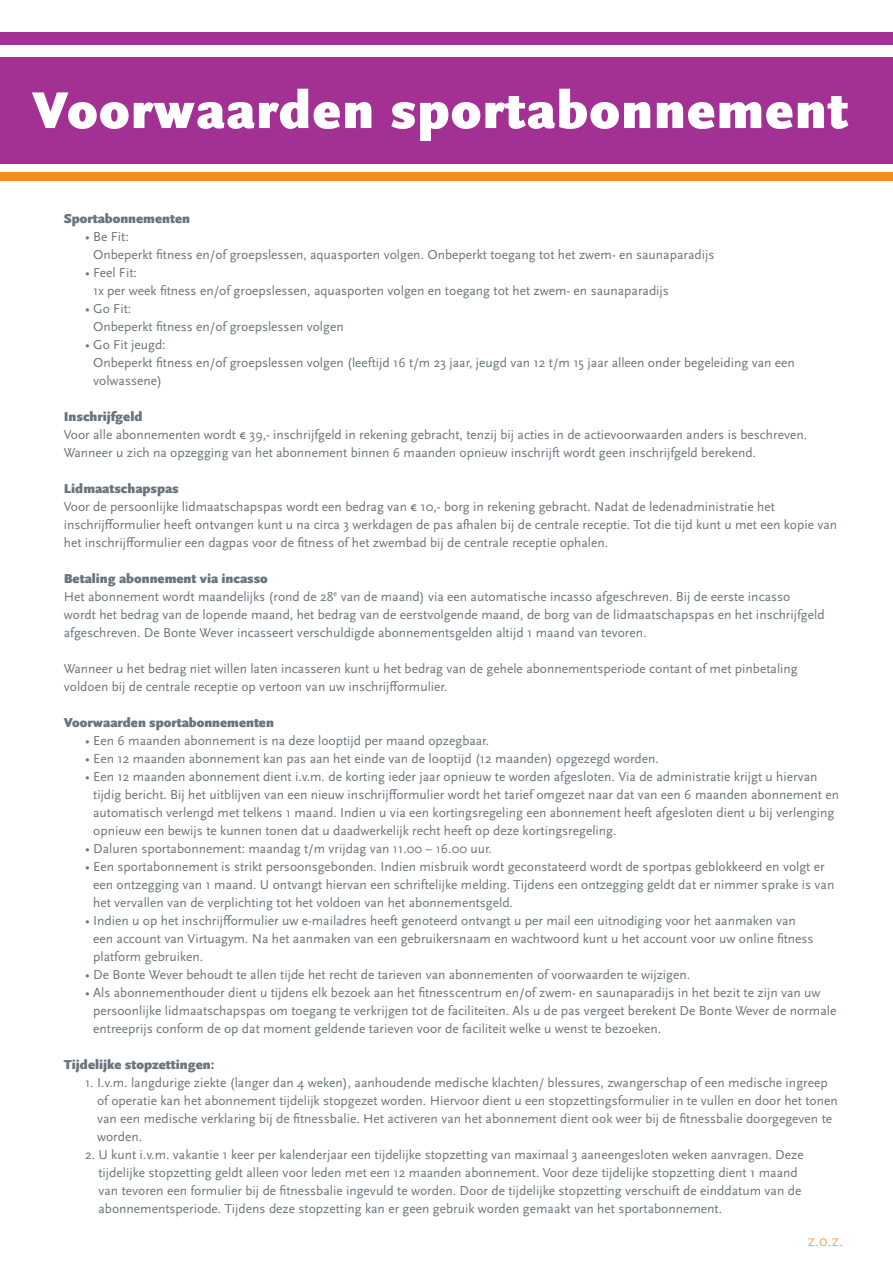
<style>
.page{position:relative;width:893px;height:1263px;background:#fff}
.page>*{position:absolute;margin:0;border:0;box-sizing:border-box;transform-origin:0 0}
.t1{font:900 54px "Scala Sans OT";letter-spacing:.025em;color:#fff}
.t2{font:300 16.5px "Scala Sans OT";color:#f68e1e}
.t3{font:13.5px/18px "Scala Sans OT";color:#6a747b}
.t4{font:900 13.5px "Scala Sans OT";color:#6a747b}
</style>
<div class="page">
<div style="left:0;top:57px;width:893px;height:107px;background:#a23193"></div>
<div style="left:0;top:172px;width:893px;height:9px;background:#f68e1e"></div>
<div style="left:0;top:32px;width:893px;height:13px;background:#a23193"></div>
<p class="t1" style="left:32px;top:80px;width:817px">Voorwaarden sportabonnement</p>
<p class="t4" style="left:64px;top:211px;width:128px">Sportabonnementen</p>
<p class="t3" style="left:93px;top:228px;width:623px;text-indent:-8px">• Be Fit:<br>Onbeperkt fitness en/of groepslessen, aquasporten volgen. Onbeperkt toegang tot het zwem- en saunaparadijs</p>
<p class="t3" style="left:93px;top:264px;width:577px;text-indent:-8px">• Feel Fit:<br>1x per week fitness en/of groepslessen, aquasporten volgen en toegang tot het zwem- en saunaparadijs</p>
<p class="t3" style="left:93px;top:300px;width:252px;text-indent:-8px">• Go Fit:<br>Onbeperkt fitness en/of groepslessen volgen</p>
<p class="t3" style="left:93px;top:336px;width:703px;text-indent:-8px">• Go Fit jeugd:<br>Onbeperkt fitness en/of groepslessen volgen (leeftijd 16 t/m 23 jaar, jeugd van 12 t/m 15 jaar alleen onder begeleiding van een volwassene)</p>
<p class="t4" style="left:64px;top:409px;width:80px">Inschrijfgeld</p>
<p class="t3" style="left:64px;top:426px;width:745px">Voor alle abonnementen wordt € 39,- inschrijfgeld in rekening gebracht, tenzij bij acties in de actievoorwaarden anders is beschreven.<br>Wanneer u zich na opzegging van het abonnement binnen 6 maanden opnieuw inschrijft wordt geen inschrijfgeld berekend.</p>
<p class="t4" style="left:64px;top:481px;width:116px">Lidmaatschapspas</p>
<p class="t3" style="left:64px;top:498px;width:775px">Voor de persoonlijke lidmaatschapspas wordt een bedrag van € 10,- borg in rekening gebracht. Nadat de ledenadministratie het inschrijfformulier heeft ontvangen kunt u na circa 3 werkdagen de pas afhalen bij de centrale receptie. Tot die tijd kunt u met een kopie van het inschrijfformulier een dagpas voor de fitness of het zwembad bij de centrale receptie ophalen.</p>
<p class="t4" style="left:64px;top:571px;width:206px">Betaling abonnement via incasso</p>
<p class="t3" style="left:64px;top:588px;width:762px">Het abonnement wordt maandelijks (rond de 28<sup>e</sup> van de maand) via een automatische incasso afgeschreven. Bij de eerste incasso wordt het bedrag van de lopende maand, het bedrag van de eerstvolgende maand, de borg van de lidmaatschapspas en het inschrijfgeld afgeschreven. De Bonte Wever incasseert verschuldigde abonnementsgelden altijd 1 maand van tevoren.</p>
<p class="t3" style="left:64px;top:660px;width:735px">Wanneer u het bedrag niet willen laten incasseren kunt u het bedrag van de gehele abonnementsperiode contant of met pinbetaling voldoen bij de centrale receptie op vertoon van uw inschrijfformulier.</p>
<p class="t4" style="left:64px;top:715px;width:212px">Voorwaarden sportabonnementen</p>
<p class="t3" style="left:85px;top:732px;width:406px">• Een 6 maanden abonnement is na deze looptijd per maand opzegbaar.</p>
<p class="t3" style="left:85px;top:750px;width:575px">• Een 12 maanden abonnement kan pas aan het einde van de looptijd (12 maanden) opgezegd worden.</p>
<p class="t3" style="left:93px;top:768px;width:747px;text-indent:-8px">• Een 12 maanden abonnement dient i.v.m. de korting ieder jaar opnieuw te worden afgesloten. Via de administratie krijgt u hiervan tijdig bericht. Bij het uitblijven van een nieuw inschrijfformulier wordt het tarief omgezet naar dat van een 6 maanden abonnement en automatisch verlengd met telkens 1 maand. Indien u via een kortingsregeling een abonnement heeft afgesloten dient u bij verlenging opnieuw een bewijs te kunnen tonen dat u daadwerkelijk recht heeft op deze kortingsregeling.</p>
<p class="t3" style="left:85px;top:840px;width:408px">• Daluren sportabonnement: maandag t/m vrijdag van 11.00 – 16.00 uur.</p>
<p class="t3" style="left:93px;top:858px;width:743px;text-indent:-8px">• Een sportabonnement is strikt persoonsgebonden. Indien misbruik wordt geconstateerd wordt de sportpas geblokkeerd en volgt er een ontzegging van 1 maand. U ontvangt hiervan een schriftelijke melding. Tijdens een ontzegging geldt dat er nimmer sprake is van het vervallen van de verplichting tot het voldoen van het abonnementsgeld.</p>
<p class="t3" style="left:93px;top:912px;width:722px;text-indent:-8px">• Indien u op het inschrijfformulier uw e-mailadres heeft genoteerd ontvangt u per mail een uitnodiging voor het aanmaken van een account van Virtuagym. Na het aanmaken van een gebruikersnaam en wachtwoord kunt u het account voor uw online fitness platform gebruiken.</p>
<p class="t3" style="left:85px;top:966px;width:607px">• De Bonte Wever behoudt te allen tijde het recht de tarieven van abonnementen of voorwaarden te wijzigen.</p>
<p class="t3" style="left:93px;top:984px;width:745px;text-indent:-8px">• Als abonnementhouder dient u tijdens elk bezoek aan het fitnesscentrum en/of zwem- en saunaparadijs in het bezit te zijn van uw persoonlijke lidmaatschapspas om toegang te verkrijgen tot de faciliteiten. Als u de pas vergeet berekent De Bonte Wever de normale entreeprijs conform de op dat moment geldende tarieven voor de faciliteit welke u wenst te bezoeken.</p>
<p class="t4" style="left:64px;top:1057px;width:152px">Tijdelijke stopzettingen:</p>
<p class="t3" style="left:97px;top:1074px;width:742px;text-indent:-12px">1. I.v.m. langdurige ziekte (langer dan 4 weken), aanhoudende medische klachten/ blessures, zwangerschap of een medische ingreep of operatie kan het abonnement tijdelijk stopgezet worden. Hiervoor dient u een stopzettingsformulier in te vullen en door het tonen van een medische verklaring bij de fitnessbalie. Het activeren van het abonnement dient ook weer bij de fitnessbalie doorgegeven te worden.</p>
<p class="t3" style="left:98px;top:1146px;width:707px;text-indent:-13px">2. U kunt i.v.m. vakantie 1 keer per kalenderjaar een tijdelijke stopzetting van maximaal 3 aaneengesloten weken aanvragen. Deze tijdelijke stopzetting geldt alleen voor leden met een 12 maanden abonnement. Voor deze tijdelijke stopzetting dient 1 maand van tevoren een formulier bij de fitnessbalie ingevuld te worden. Door de tijdelijke stopzetting verschuift de einddatum van de abonnementsperiode. Tijdens deze stopzetting kan er geen gebruik worden gemaakt van het sportabonnement.</p>
<p class="t2" style="left:808px;top:1231px;width:37px">z.o.z.</p>
</div>
